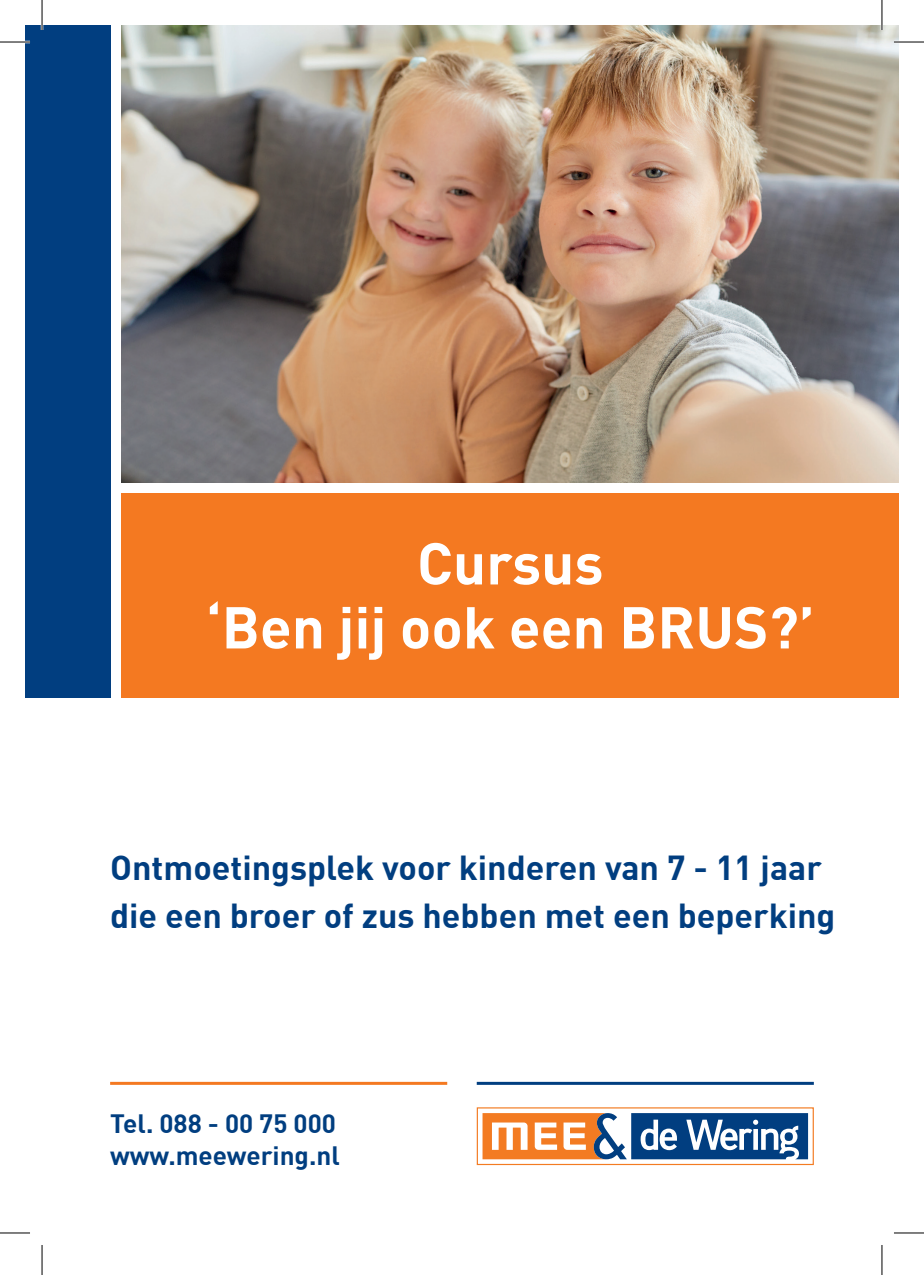
<style>
.page{position:relative;width:924px;height:1275px;background:#fff}
.page>*{position:absolute;margin:0;border:0;box-sizing:border-box;transform-origin:0 0}
.t1{font:700 58px/64px "DIN";color:#fff;text-align:center}
.t2{font:700 34px/48px "DIN";color:#013e80}
.t3{font:700 26px/32px "DIN";color:#013e80}
</style>
<div class="page">
<div style="left:121px;top:494px;width:777px;height:204px;background:#f47921"></div>
<div style="left:476px;top:1107px;width:337px;height:58px;border:1px solid #f37b22"></div>
<svg style="left:482px;top:1113px;width:325px;height:46px"></svg>
<div style="left:784px;top:1132px;width:8px;height:9px;background:#013e80;border-radius:50%"></div>
<hr style="left:110px;top:1081px;width:337px;height:3px;background:#f47921">
<hr style="left:476px;top:1081px;width:337px;height:3px;background:#013e80">
<div style="left:25px;top:25px;width:85px;height:673px;background:#013e80"></div>
<img style="left:121px;top:25px;width:777px;height:457px">
<hr style="left:0;top:41px;width:30px;height:2px;background:#fff">
<hr style="left:893px;top:41px;width:30px;height:2px;background:#fff">
<hr style="left:41px;top:0;width:2px;height:30px;background:#fff">
<hr style="left:880px;top:0;width:2px;height:30px;background:#fff">
<hr style="left:0;top:42px;width:30px;height:1px;background:#000">
<hr style="left:893px;top:42px;width:30px;height:1px;background:#000">
<hr style="left:0;top:1232px;width:30px;height:1px;background:#000">
<hr style="left:893px;top:1232px;width:30px;height:1px;background:#000">
<hr style="left:42px;top:0;width:1px;height:30px;background:#000">
<hr style="left:42px;top:1245px;width:1px;height:30px;background:#000">
<hr style="left:881px;top:0;width:1px;height:30px;background:#000">
<hr style="left:881px;top:1245px;width:1px;height:30px;background:#000">
<h1 class="t1" style="left:206px;top:529px;width:610px">Cursus<br>‘Ben jij ook een BRUS?’</h1>
<p class="t2" style="left:110px;top:842px;width:726px">Ontmoetingsplek voor kinderen van 7 - 11 jaar die een broer of zus hebben met een beperking</p>
<p class="t3" style="left:110px;top:1106px;width:231px">Tel. 088 - 00 75 000 www.meewering.nl</p>
</div>
